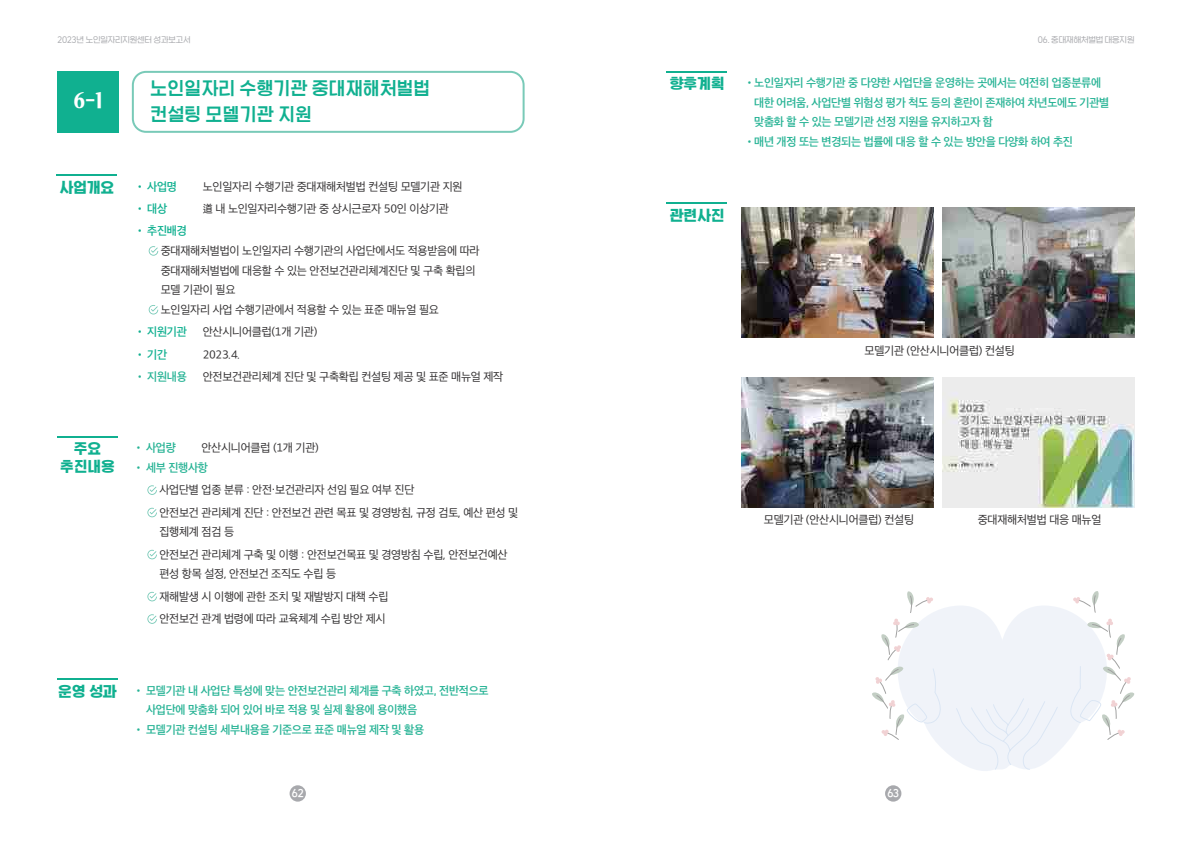
<style>
.page{position:relative;width:1191px;height:842px;background:#fff}
.page>*{position:absolute;margin:0;border:0;box-sizing:border-box;transform-origin:0 0}
.t1{font:21.5px "J Black Rose";color:#fff}
.t2{font:700 18.6px/26.2px "J Ggwakchan Gothic C";color:#10b090}
.t3{font:800 14.7px/17.6px "J Ggwakchan Gothic C";color:#10b090;text-align:center}
.t4{font:11.2px/22.4px "SD Gothic Neoa Uni d Rg";letter-spacing:-.025em;color:#312f30}
.t5{font:11.2px/19.6px "SD Gothic Neoa Uni f Sb";letter-spacing:-.025em;color:#27b395}
.t6{font:11.2px "SD Gothic Neoa Uni f Sb";letter-spacing:-.025em;color:#10b090}
.t7{font:10px "SD Nemony 2 c Basic Rg";color:#fff}
.t8{font:8px "SD Nemony 2 b Basic Lt";color:#a8a9ad}
</style>
<div class="page">
<div style="left:289px;top:785px;width:17px;height:17px;background:#a8a9ad;border-radius:50%"></div>
<div style="left:885px;top:785px;width:16px;height:17px;background:#a8a9ad;border-radius:50%"></div>
<div style="left:132px;top:71px;width:392px;height:62px;border:2px solid #79cab8;border-radius:13px"></div>
<div style="left:57px;top:71px;width:61px;height:62px;background:#10b090"></div>
<svg style="left:149px;top:246px;width:9px;height:10px"></svg>
<svg style="left:149px;top:305px;width:9px;height:9px"></svg>
<hr style="left:57px;top:174px;width:60px;height:2px;background:#10b090">
<svg style="left:147px;top:485px;width:10px;height:10px"></svg>
<svg style="left:147px;top:508px;width:10px;height:9px"></svg>
<svg style="left:147px;top:550px;width:10px;height:9px"></svg>
<svg style="left:147px;top:592px;width:10px;height:9px"></svg>
<svg style="left:147px;top:614px;width:10px;height:10px"></svg>
<hr style="left:57px;top:436px;width:60px;height:1px;background:#10b090">
<hr style="left:57px;top:678px;width:60px;height:2px;background:#10b090">
<hr style="left:666px;top:71px;width:61px;height:1px;background:#10b090">
<hr style="left:666px;top:202px;width:61px;height:2px;background:#10b090">
<img style="left:741px;top:208px;width:192px;height:130px">
<img style="left:741px;top:377px;width:192px;height:130px">
<img style="left:942px;top:208px;width:192px;height:130px">
<img style="left:942px;top:377px;width:192px;height:130px">
<svg style="left:872px;top:591px;width:262px;height:180px"></svg>
<p class="t8" style="left:57px;top:33px;width:134px">2023년 노인일자리지원센터 성과보고서</p>
<h1 class="t1" style="left:74px;top:90px;width:30px">6-1</h1>
<h3 class="t3" style="left:59px;top:178px;width:56px">사업개요</h3>
<h2 class="t2" style="left:150px;top:74px;width:281px">노인일자리 수행기관 중대재해처벌법 컨설팅 모델기관 지원</h2>
<p class="t6" style="left:135px;top:181px;width:44px">• 사업명</p>
<p class="t4" style="left:203px;top:175px;width:261px">노인일자리 수행기관 중대재해처벌법 컨설팅 모델기관 지원</p>
<p class="t6" style="left:135px;top:203px;width:34px">• 대상</p>
<p class="t4" style="left:203px;top:197px;width:248px">道 내 노인일자리수행기관 중 상시근로자 50인 이상기관</p>
<p class="t6" style="left:135px;top:225px;width:54px">• 추진배경</p>
<p class="t4" style="left:161px;top:241px;width:320px;line-height:19.6px">중대재해처벌법이 노인일자리 수행기관의 사업단에서도 적용받음에 따라 중대재해처벌법에 대응할 수 있는 안전보건관리체계진단 및 구축 확립의 모델 기관이 필요<br>노인일자리 사업 수행기관에서 적용할 수 있는 표준 매뉴얼 필요</p>
<p class="t6" style="left:135px;top:326px;width:54px">• 지원기관</p>
<p class="t4" style="left:203px;top:321px;width:116px">안산시니어클럽(1개 기관)</p>
<p class="t6" style="left:135px;top:349px;width:34px">• 기간</p>
<p class="t4" style="left:203px;top:343px;width:39px">2023.4.</p>
<p class="t5" style="left:135px;top:367px;width:54px">• 지원내용</p>
<p class="t4" style="left:203px;top:366px;width:302px">안전보건관리체계 진단 및 구축확립 컨설팅 제공 및 표준 매뉴얼 제작</p>
<h3 class="t3" style="left:60px;top:440px;width:56px">주요 추진내용</h3>
<p class="t5" style="left:133px;top:438px;width:44px">• 사업량</p>
<p class="t4" style="left:201px;top:437px;width:119px">안산시니어클럽 (1개 기관)</p>
<p class="t5" style="left:133px;top:458px;width:76px">• 세부 진행사항</p>
<p class="t4" style="left:159px;top:479px;width:360px">사업단별 업종 분류 : 안전·보건관리자 선임 필요 여부 진단<br>안전보건 관리체계 진단 : 안전보건 관련 목표 및 경영방침, 규정 검토, 예산 편성 및</p>
<p class="t4" style="left:159px;top:521px;width:350px">집행체계 점검 등<br>안전보건 관리체계 구축 및 이행 : 안전보건목표 및 경영방침 수립, 안전보건예산</p>
<p class="t4" style="left:159px;top:563px;width:230px">편성 항목 설정, 안전보건 조직도 수립 등<br>재해발생 시 이행에 관한 조치 및 재발방지 대책 수립 안전보건 관계 법령에 따라 교육체계 수립 방안 제시</p>
<h3 class="t3" style="left:58px;top:682px;width:60px">운영 성과</h3>
<p class="t5" style="left:146px;top:680px;width:344px;text-indent:-13px">• 모델기관 내 사업단 특성에 맞는 안전보건관리 체계를 구축 하였고, 전반적으로 사업단에 맞춤화 되어 있어 바로 적용 및 실제 활용에 용이했음</p>
<p class="t5" style="left:133px;top:720px;width:292px">• 모델기관 컨설팅 세부내용을 기준으로 표준 매뉴얼 제작 및 활용</p>
<p class="t7" style="left:292px;top:785px;width:13px">62</p>
<p class="t8" style="left:1037px;top:33px;width:98px">06. 중대재해처벌법 대응지원</p>
<h3 class="t3" style="left:669px;top:75px;width:56px">향후계획</h3>
<p class="t5" style="left:754px;top:73px;width:357px;text-indent:-10px">•노인일자리 수행기관 중 다양한 사업단을 운영하는 곳에서는 여전히 업종분류에 대한 어려움, 사업단별 위험성 평가 척도 등의 혼란이 존재하여 차년도에도 기관별 맞춤화 할 수 있는 모델기관 선정 지원을 유지하고자 함</p>
<p class="t5" style="left:744px;top:132px;width:330px">•매년 개정 또는 변경되는 법률에 대응 할 수 있는 방안을 다양화 하여 추진</p>
<h3 class="t3" style="left:669px;top:207px;width:56px">관련사진</h3>
<p class="t4" style="left:864px;top:339px;width:152px">모델기관 (안산시니어클럽) 컨설팅</p>
<p class="t4" style="left:764px;top:508px;width:152px">모델기관 (안산시니어클럽) 컨설팅</p>
<p class="t4" style="left:977px;top:508px;width:125px">중대재해처벌법 대응 매뉴얼</p>
<p class="t7" style="left:887px;top:785px;width:13px">63</p>
</div>
